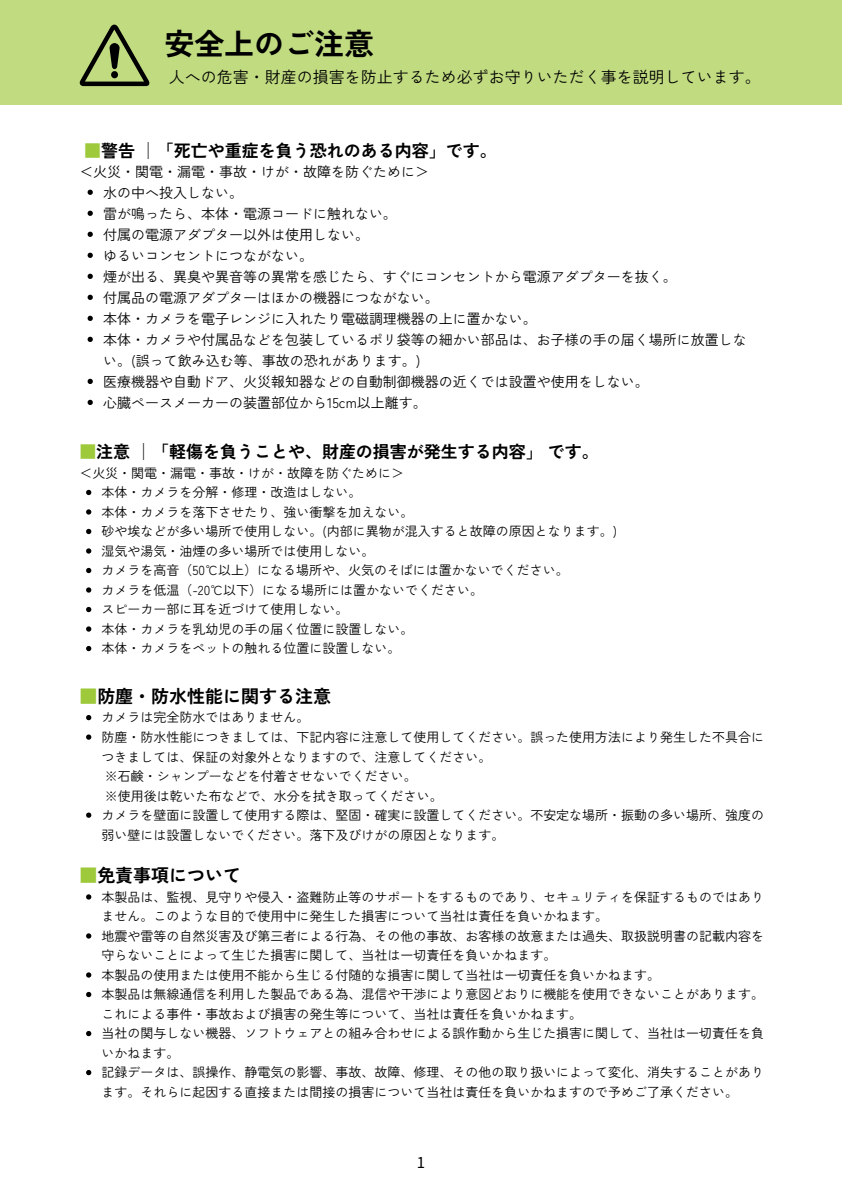
<style>
.page{position:relative;width:842px;height:1191px;background:#fff}
.page>*{position:absolute;margin:0;border:0;box-sizing:border-box;transform-origin:0 0}
.t1{font:700 30px "Zen Kaku Gothic New";color:#000}
.t2{font:700 18px "Zen Kaku Gothic New";color:#000}
.t3{font:700 17px "Zen Kaku Gothic New";color:#000}
.t4{font:16px "Zen Kaku Gothic New";color:#000}
.t5{font:15px "Noto Sans JP";color:#000}
.t6{font:14px/21px "Zen Kaku Gothic New";color:#000}
.t7{font:13px/19.5px "Zen Kaku Gothic New";color:#000}
.s1{color:#9dc93a}
.s2{font-weight:400;color:#9dc93a}
</style>
<div class="page">
<svg style="left:88px;top:190px;width:5px;height:5px"></svg>
<svg style="left:88px;top:211px;width:5px;height:5px"></svg>
<svg style="left:88px;top:232px;width:5px;height:5px"></svg>
<svg style="left:88px;top:253px;width:5px;height:5px"></svg>
<svg style="left:88px;top:274px;width:5px;height:5px"></svg>
<svg style="left:88px;top:295px;width:5px;height:5px"></svg>
<svg style="left:88px;top:316px;width:5px;height:5px"></svg>
<svg style="left:88px;top:337px;width:5px;height:5px"></svg>
<svg style="left:88px;top:379px;width:5px;height:5px"></svg>
<svg style="left:88px;top:400px;width:5px;height:5px"></svg>
<svg style="left:86px;top:490px;width:5px;height:5px"></svg>
<svg style="left:86px;top:509px;width:5px;height:5px"></svg>
<svg style="left:86px;top:529px;width:5px;height:5px"></svg>
<svg style="left:86px;top:548px;width:5px;height:5px"></svg>
<svg style="left:86px;top:568px;width:5px;height:5px"></svg>
<svg style="left:86px;top:587px;width:5px;height:5px"></svg>
<svg style="left:86px;top:607px;width:5px;height:5px"></svg>
<svg style="left:86px;top:626px;width:5px;height:5px"></svg>
<svg style="left:86px;top:646px;width:5px;height:5px"></svg>
<svg style="left:86px;top:715px;width:5px;height:5px"></svg>
<svg style="left:86px;top:734px;width:5px;height:5px"></svg>
<svg style="left:86px;top:812px;width:5px;height:5px"></svg>
<svg style="left:86px;top:894px;width:5px;height:5px"></svg>
<svg style="left:86px;top:933px;width:5px;height:5px"></svg>
<svg style="left:86px;top:972px;width:5px;height:5px"></svg>
<svg style="left:86px;top:991px;width:5px;height:6px"></svg>
<svg style="left:86px;top:1030px;width:5px;height:6px"></svg>
<svg style="left:86px;top:1070px;width:5px;height:5px"></svg>
<div style="left:0;top:0;width:842px;height:104px;background:#c1db81"></div>
<svg style="left:79px;top:25px;width:71px;height:61px"></svg>
<p class="t1" style="left:164px;top:20px;width:211px">安全上のご注意</p>
<p class="t4" style="left:169px;top:65px;width:593px">人への危害・財産の損害を防止するため必ずお守りいただく事を説明しています。</p>
<p class="t3" style="left:84px;top:137px;width:414px"><span class="s1">■</span>警告 │「死亡や重症を負う恐れのある内容」です。</p>
<h1 class="t6" style="left:103px;top:160px;width:328px;text-indent:-24px">＜火災・関電・漏電・事故・けが・故障を防ぐために＞水の中へ投入しない。<br>雷が鳴ったら、本体・電源コードに触れない。</h1>
<h4 class="t6" style="left:103px;top:223px;width:267px">付属の電源アダプター以外は使用しない。</h4>
<p class="t6" style="left:103px;top:244px;width:211px">ゆるいコンセントにつながない。</p>
<p class="t6" style="left:103px;top:265px;width:575px">煙が出る、異臭や異音等の異常を感じたら、すぐにコンセントから電源アダプターを抜く。</p>
<p class="t6" style="left:103px;top:286px;width:337px">付属品の電源アダプターはほかの機器につながない。</p>
<p class="t6" style="left:103px;top:307px;width:435px">本体・カメラを電子レンジに入れたり電磁調理機器の上に置かない。</p>
<p class="t6" style="left:103px;top:328px;width:645px">本体・カメラや付属品などを包装しているポリ袋等の細かい部品は、お子様の手の届く場所に放置しない。(誤って飲み込む等、事故の恐れがあります。)</p>
<p class="t6" style="left:103px;top:370px;width:547px">医療機器や自動ドア、火災報知器などの自動制御機器の近くでは設置や使用をしない。</p>
<p class="t6" style="left:103px;top:391px;width:325px">心臓ペースメーカーの装置部位から15cm以上離す。</p>
<p class="t3" style="left:79px;top:438px;width:521px"><span class="s1">■</span>注意 │「軽傷を負うことや、財産の損害が発生する内容」です。</p>
<p class="t7" style="left:79px;top:462px;width:326px">＜火災・関電・漏電・事故・けが・故障を防ぐために＞</p>
<p class="t7" style="left:101px;top:482px;width:261px">本体・カメラを分解・修理・改造はしない。</p>
<p class="t7" style="left:101px;top:501px;width:313px">本体・カメラを落下させたり、強い衝撃を加えない。</p>
<p class="t7" style="left:101px;top:521px;width:517px">砂や埃などが多い場所で使用しない。(内部に異物が混入すると故障の原因となります。)</p>
<h3 class="t7" style="left:101px;top:540px;width:274px">湿気や湯気・油煙の多い場所では使用しない。</h3>
<p class="t7" style="left:101px;top:560px;width:469px">カメラを高音（50℃以上）になる場所や、火気のそばには置かないでください。</p>
<p class="t7" style="left:101px;top:579px;width:383px">カメラを低温（-20℃以下）になる場所には置かないでください。</p>
<p class="t7" style="left:101px;top:599px;width:248px">スピーカー部に耳を近づけて使用しない。</p>
<p class="t7" style="left:101px;top:618px;width:313px">本体・カメラを乳幼児の手の届く位置に設置しない。</p>
<p class="t7" style="left:101px;top:638px;width:300px">本体・カメラをペットの触れる位置に設置しない。</p>
<p class="t2" style="left:79px;top:682px;width:253px"><span class="s1">■</span>防塵・防水性能に関する注意</p>
<p class="t7" style="left:101px;top:707px;width:209px">カメラは完全防水ではありません。</p>
<p class="t7" style="left:101px;top:726px;width:664px">防塵・防水性能につきましては、下記内容に注意して使用してください。誤った使用方法により発生した不具合につきましては、保証の対象外となりますので、注意してください。</p>
<p class="t7" style="left:105px;top:765px;width:313px">※石鹸・シャンプーなどを付着させないでください。</p>
<p class="t7" style="left:105px;top:785px;width:339px">※使用後は乾いた布などで、水分を拭き取ってください。</p>
<h2 class="t7" style="left:101px;top:804px;width:664px">カメラを壁面に設置して使用する際は、堅固・確実に設置してください。不安定な場所・振動の多い場所、強度の弱い壁には設置しないでください。落下及びけがの原因となります。</h2>
<p class="t2" style="left:79px;top:861px;width:163px"><span class="s2">■</span>免責事項について</p>
<p class="t7" style="left:101px;top:886px;width:664px">本製品は、監視、見守りや侵入・盗難防止等のサポートをするものであり、セキュリティを保証するものではありません。このような目的で使用中に発生した損害について当社は責任を負いかねます。</p>
<p class="t7" style="left:101px;top:925px;width:664px">地震や雷等の自然災害及び第三者による行為、その他の事故、お客様の故意または過失、取扱説明書の記載内容を守らないことによって生じた損害に関して、当社は一切責任を負いかねます。</p>
<p class="t7" style="left:101px;top:964px;width:560px">本製品の使用または使用不能から生じる付随的な損害に関して当社は一切責任を負いかねます。</p>
<p class="t7" style="left:101px;top:983px;width:664px">本製品は無線通信を利用した製品である為、混信や干渉により意図どおりに機能を使用できないことがあります。これによる事件・事故および損害の発生等について、当社は責任を負いかねます。</p>
<h3 class="t7" style="left:101px;top:1022px;width:664px">当社の関与しない機器、ソフトウェアとの組み合わせによる誤作動から生じた損害に関して、当社は一切責任を負いかねます。</h3>
<p class="t7" style="left:101px;top:1061px;width:664px">記録データは、誤操作、静電気の影響、事故、故障、修理、その他の取り扱いによって変化、消失することがあります。それらに起因する直接または間接の損害について当社は責任を負いかねますので予めご了承ください。</p>
<p class="t5" style="left:417px;top:1150px;width:10px">1</p>
</div>
